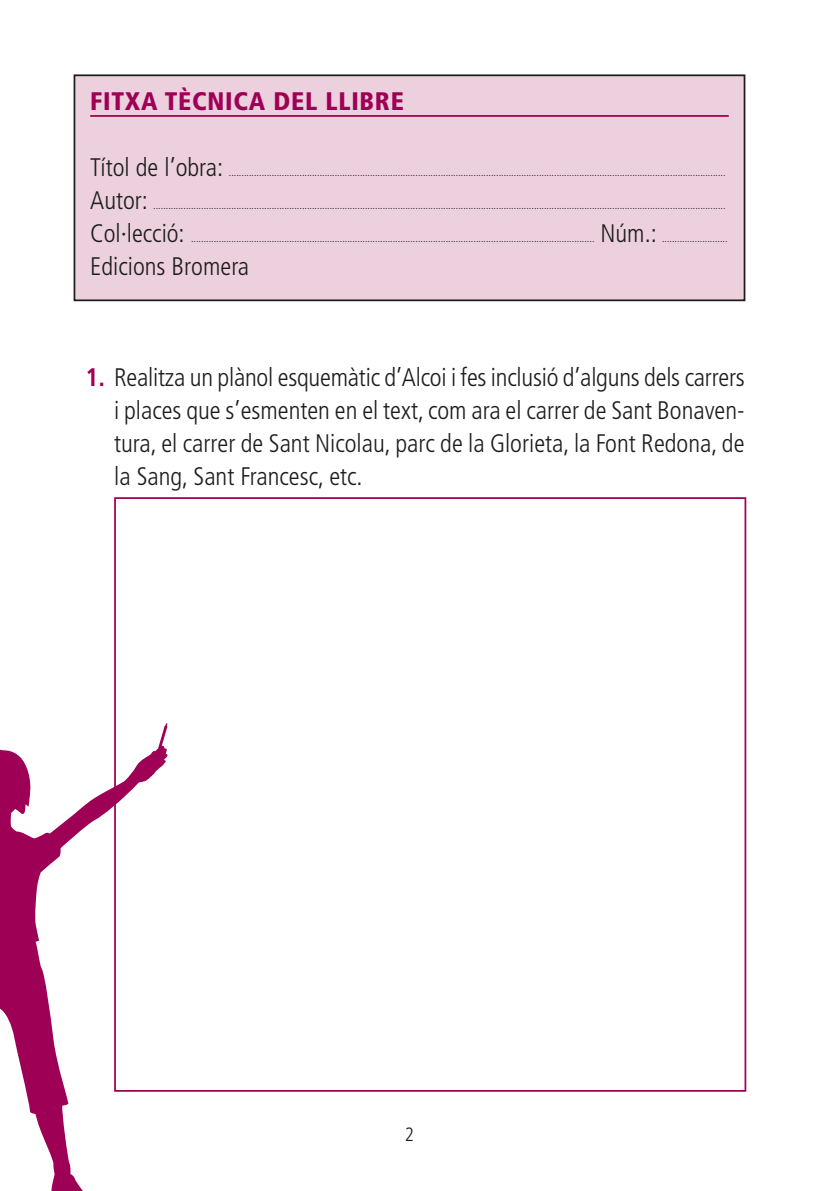
<style>
.page{position:relative;width:819px;height:1191px;background:#fff}
.page>*{position:absolute;margin:0;border:0;box-sizing:border-box;transform-origin:0 0}
.t1{font:300 condensed 25.38px/32.9px "Frutiger LT Std";color:#1d1d1b;text-align:justify}
.t2{font:900 condensed 25.38px "Frutiger LT Std";letter-spacing:.03em;color:#9e0055}
.t3{font:300 condensed 19.25px "Frutiger LT Std";color:#1d1d1b}
.t4{font:300 condensed 10.5px "Frutiger LT Std";color:#1d1d1b}
.s1{font-weight:700;color:#9e0055}
</style>
<div class="page">
<hr style="left:114px;top:497px;width:632px;height:2px;background:#9e0055">
<hr style="left:114px;top:499px;width:2px;height:591px;background:#9e0055">
<hr style="left:744px;top:499px;width:2px;height:591px;background:#9e0055">
<hr style="left:114px;top:1090px;width:632px;height:1px;background:#9e0055">
<div style="left:74px;top:75px;width:670px;height:225px;background:#ecd0de"></div>
<hr style="left:90px;top:115px;width:638px;height:2px;background:#9e0055">
<div style="left:74px;top:74px;width:671px;height:227px;border:2px solid #1d1d1b"></div>
<svg style="left:0;top:723px;width:171px;height:468px"></svg>
<h1 class="t2" style="left:90px;top:86px;width:315px">FITXA TÈCNICA DEL LLIBRE</h1>
<h1 class="t1" style="left:90px;top:151px;width:134px">Títol de l’obra:</h1>
<p class="t4" style="left:229px;top:166px;width:498px">.....................................................................................................................................................................................................</p>
<h1 class="t1" style="left:90px;top:184px;width:59px">Autor:</h1>
<p class="t4" style="left:153px;top:199px;width:574px">...................................................................................................................................................................................................................................</p>
<h1 class="t1" style="left:90px;top:217px;width:96px">Col·lecció:</h1>
<p class="t4" style="left:191px;top:232px;width:405px">................................................................................................................................................................</p>
<h1 class="t1" style="left:600px;top:217px;width:58px">Núm.:</h1>
<p class="t4" style="left:662px;top:232px;width:67px">..........................</p>
<h1 class="t1" style="left:90px;top:250px;width:160px">Edicions Bromera</h1>
<p class="t1" style="left:114px;top:361px;width:632px;text-indent:-29px"><span class="s1">1.</span> Realitza un plànol esquemàtic d’Alcoi i fes inclusió d’alguns dels carrers i places que s’esmenten en el text, com ara el carrer de Sant Bonaven&shy;tura, el carrer de Sant Nicolau, parc de la Glorieta, la Font Redona, de la Sang, Sant Francesc, etc.</p>
<h2 class="t3" style="left:405px;top:1123px;width:11px">2</h2>
</div>
